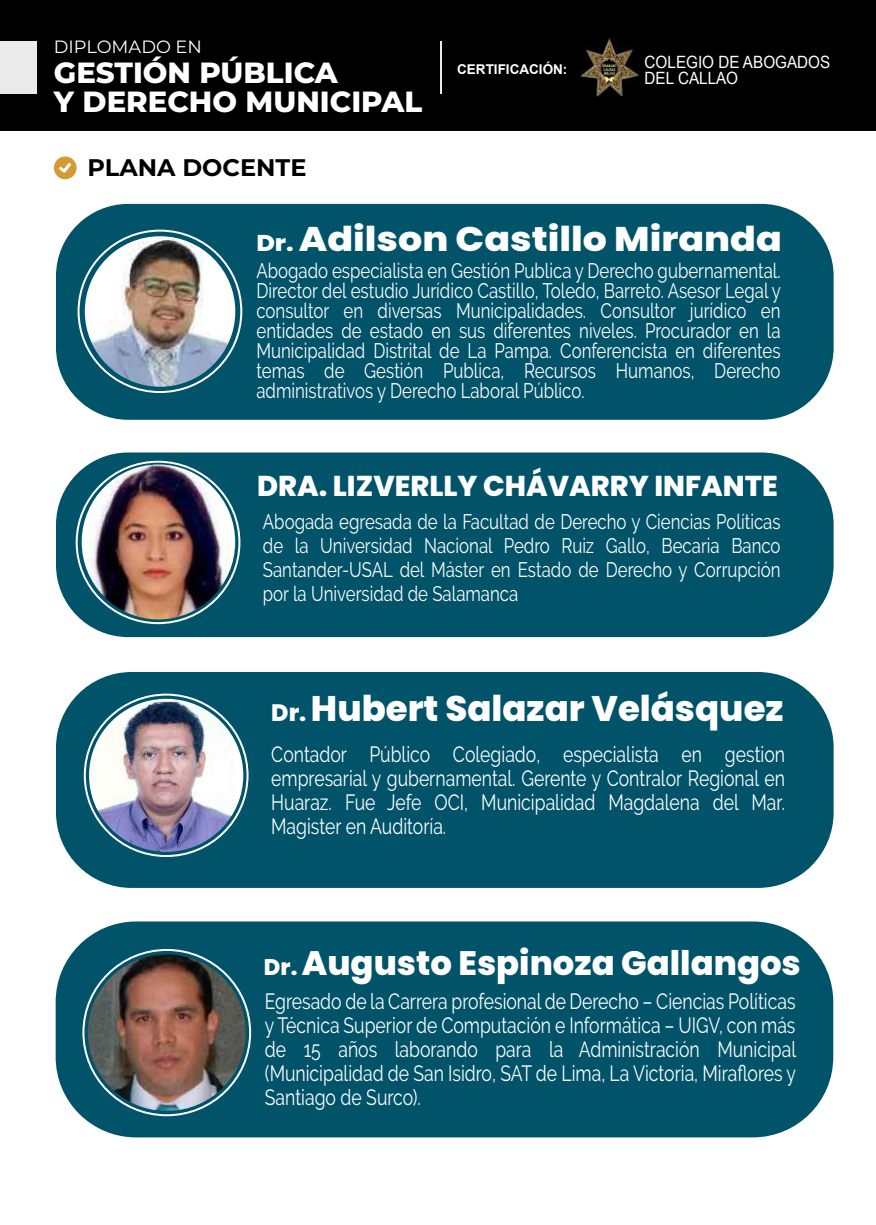
<style>
.page{position:relative;width:876px;height:1225px;background:#fff}
.page>*{position:absolute;margin:0;border:0;box-sizing:border-box;transform-origin:0 0}
.t1{font:800 35.6px "Poppins";color:#fff}
.t2{font:800 34.2px "Poppins";color:#fff;scale:1.11 1}
.t3{font:800 33.8px "Poppins";color:#fff}
.t4{font:800 29.2px/28.8px "Montserrat";color:#fff}
.t5{font:800 28.6px "Poppins";color:#fff}
.t6{font:700 24px "Montserrat";color:#000}
.t7{font:22px/24px "Raleway";color:#fff;text-align:justify;scale:.8 1}
.t8{font:21px/20px "Raleway";color:#fff;text-align:justify;scale:.8 1}
.t9{font:17.8px "Montserrat";color:#fff}
.t10{font:17px/16.2px "Arial Narrow";color:#fff;scale:1.1 1}
.t11{font:700 13.6px "Arial";color:#fff}
.s1{font-size:22.8px}
.s2{font-size:23.8px}
.s3{font-size:22.6px}
</style>
<div class="page">
<div style="left:0;top:0;width:876px;height:130px;background:#000"></div>
<div style="left:0;top:42px;width:36px;height:52px;background:#eaeaea"></div>
<hr style="left:440px;top:42px;width:2px;height:52px;background:#eaeaea">
<img style="left:580px;top:39px;width:59px;height:58px">
<div style="left:54px;top:156px;width:23px;height:23px;background:#d59a32;border-radius:50%"></div>
<svg style="left:59px;top:163px;width:12px;height:10px"></svg>
<div style="left:56px;top:204px;width:778px;height:216px;background:#005369;border-radius:72px"></div>
<img style="left:85px;top:236px;width:150px;height:151px;border-radius:75px">
<div style="left:56px;top:452px;width:778px;height:185px;background:#005369;border-radius:72px"></div>
<div style="left:56px;top:672px;width:778px;height:216px;background:#005369;border-radius:76px"></div>
<img style="left:89px;top:699px;width:155px;height:153px;border-radius:75px">
<div style="left:56px;top:921px;width:777px;height:216px;background:#005369;border-radius:80px"></div>
<img style="left:88px;top:954px;width:158px;height:157px;border-radius:77px">
<img style="left:81px;top:464px;width:154px;height:155px">
<p class="t9" style="left:54px;top:34px;width:150px">DIPLOMADO EN</p>
<h3 class="t4" style="left:54px;top:57px;width:370px">GESTIÓN PÚBLICA<br>Y DERECHO MUNICIPAL</h3>
<p class="t6" style="left:87px;top:150px;width:221px">PLANA DOCENTE</p>
<p class="t11" style="left:457px;top:59px;width:112px">CERTIFICACIÓN:</p>
<p class="t10" style="left:645px;top:53px;width:170px">COLEGIO DE ABOGADOS<br>DEL CALLAO</p>
<h2 class="t2" style="left:256px;top:220px;width:475px"><span class="s1">Dr.</span> Adilson Castillo Miranda</h2>
<p class="t8" style="left:256px;top:261px;width:657px">Abogado especialista en Gestión Publica y Derecho gubernamental.<br>Director del estudio Jurídico Castillo, Toledo, Barreto. Asesor Legal y consultor en diversas Municipalidades. Consultor jurídico en entidades de estado en sus diferentes niveles. Procurador en la Municipalidad Distrital de La Pampa. Conferencista en diferentes temas de Gestión Publica, Recursos Humanos, Derecho administrativos y Derecho Laboral Público.</p>
<h3 class="t5" style="left:257px;top:469px;width:522px">DRA. LIZVERLLY CHÁVARRY INFANTE</h3>
<p class="t8" style="left:263px;top:509px;width:649px;line-height:24px">Abogada egresada de la Facultad de Derecho y Ciencias Políticas de la Universidad Nacional Pedro Ruiz Gallo, Becaria Banco Santander-USAL del Máster en Estado de Derecho y Corrupción por la Universidad de Salamanca</p>
<h1 class="t1" style="left:271px;top:688px;width:514px"><span class="s2">Dr.</span> Hubert Salazar Velásquez</h1>
<p class="t7" style="left:271px;top:742px;width:644px">Contador Público Colegiado, especialista en gestion empresarial y gubernamental. Gerente y Contralor Regional en Huaraz. Fue Jefe OCI, Municipalidad Magdalena del Mar.<br>Magister en Auditoría.</p>
<h3 class="t3" style="left:264px;top:943px;width:538px"><span class="s3">Dr.</span> Augusto Espinoza Gallangos</h3>
<p class="t7" style="left:265px;top:989px;width:665px">Egresado de la Carrera profesional de Derecho – Ciencias Políticas y Técnica Superior de Computación e Informática – UIGV, con más de 15 años laborando para la Administración Municipal (Municipalidad de San Isidro, SAT de Lima, La Victoria, Miraflores y Santiago de Surco).</p>
</div>
